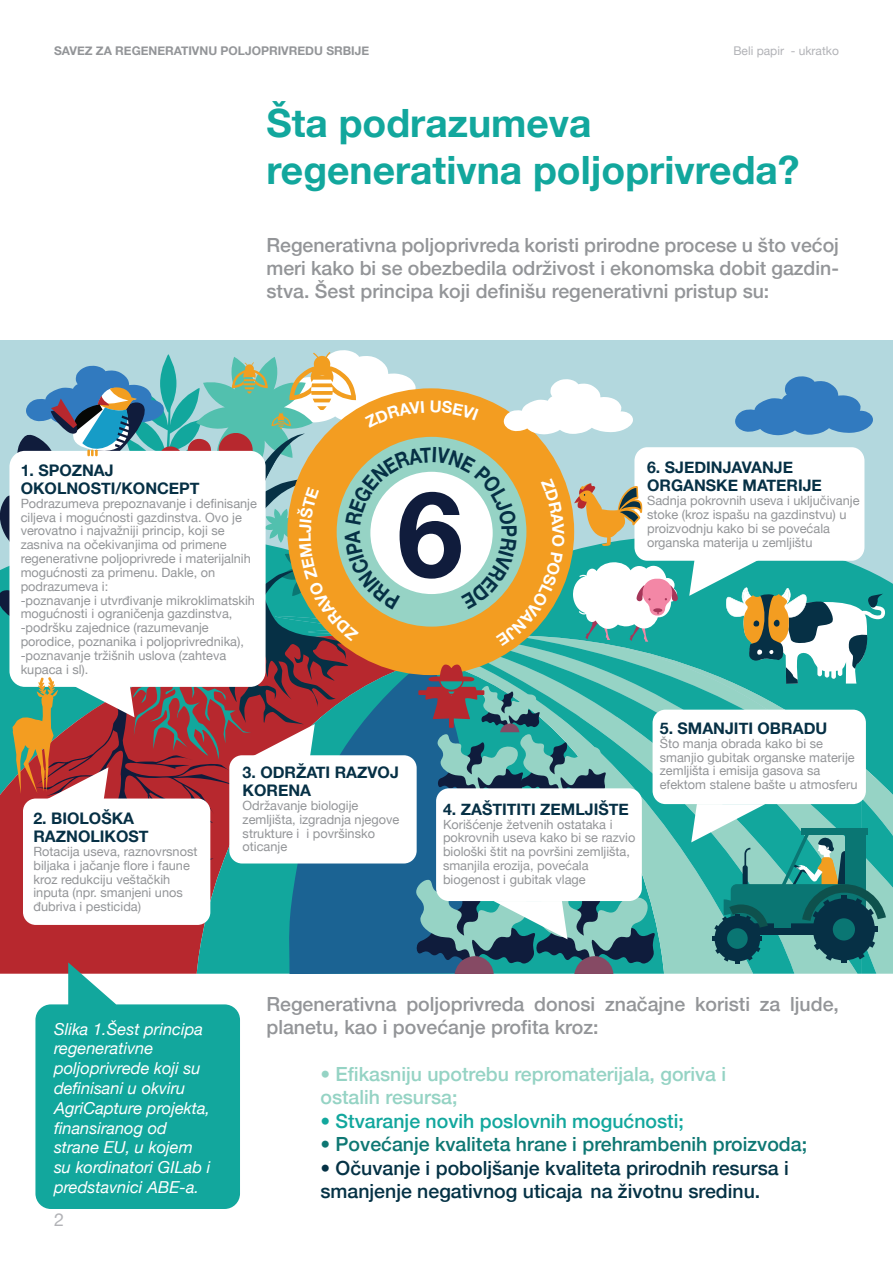
<style>
.page{position:relative;width:893px;height:1263px;background:#fff}
.page>*{position:absolute;margin:0;border:0;box-sizing:border-box;transform-origin:0 0}
.t1{font:700 39px "Helvetica Neue";color:#12a79d}
.t2{font:500 19.5px/23.4px "Helvetica Neue";color:#939598;text-align:justify}
.t3{font:500 19.5px/23.4px "Helvetica Neue";color:#053245}
.t4{font:500 19.5px "Helvetica Neue";color:#95d3c4}
.t5{font:500 19.5px "Helvetica Neue";color:#0e7773}
.t6{font:500 19.5px "Helvetica Neue";color:#12a79d}
.t7{font:18px "Helvetica Neue";color:#b2b3b7}
.t8{font:italic 16.5px/19.8px "Helvetica Neue";color:#fff}
.t9{font:700 15.9px/18px "Helvetica Neue";color:#063045}
.t10{font:12.75px/13.8px "Helvetica Neue";color:#939598}
.t11{font:700 12px "Helvetica Neue";color:#939598}
.t12{font:12px "Helvetica Neue";color:#b2b3b7}
</style>
<div class="page">
<div style="left:0;top:341px;width:893px;height:376px;background:#b3d8de"></div>
<svg style="left:862px;top:635px;width:31px;height:163px;background:#22aca2"></svg>
<svg style="left:678px;top:640px;width:116px;height:334px;background:#57beb2"></svg>
<svg style="left:735px;top:376px;width:138px;height:59px"></svg>
<div style="left:653px;top:710px;width:213px;height:94px;background:#fff;border-radius:13px"></div>
<div style="left:634px;top:447px;width:230px;height:114px;background:#fff;border-radius:13px"></div>
<svg style="left:691px;top:798px;width:202px;height:176px;background:#4a9e98"></svg>
<svg style="left:689px;top:557px;width:196px;height:127px;background:#5db0a5"></svg>
<svg style="left:35px;top:974px;width:205px;height:235px;background:#2db1a8"></svg>
<svg style="left:0;top:350px;width:678px;height:624px"></svg>
<p class="t11" style="left:54px;top:41px;width:317px">SAVEZ ZA REGENERATIVNU POLJOPRIVREDU SRBIJE</p>
<p class="t12" style="left:733px;top:42px;width:107px">Beli papir - ukratko</p>
<p class="t1" style="left:266px;top:92px;width:327px">Šta podrazumeva</p>
<p class="t1" style="left:266px;top:139px;width:535px">regenerativna poljoprivreda?</p>
<p class="t2" style="left:266px;top:231px;width:574px">Regenerativna poljoprivreda koristi prirodne procese u što većoj meri kako bi se obezbedila održivost i ekonomska dobit gazdin&shy;stva. Šest principa koji definišu regenerativni pristup su:</p>
<p class="t9" style="left:21px;top:462px;width:181px">1. SPOZNAJ<br>OKOLNOSTI/KONCEPT</p>
<p class="t10" style="left:21px;top:497px;width:238px">Podrazumeva prepoznavanje i definisanje ciljeva i mogućnosti gazdinstva. Ovo je verovatno i najvažniji princip, koji se zasniva na očekivanjima od primene regenerativne poljoprivrede i materijalnih mogućnosti za primenu. Dakle, on podrazumeva i:<br>-poznavanje i utvrđivanje mikroklimatskih mogućnosti i ograničenja gazdinstva, -podršku zajednice (razumevanje porodice, poznanika i poljoprivrednika), -poznavanje tržišnih uslova (zahteva kupaca i sl).</p>
<p class="t9" style="left:647px;top:459px;width:176px">6. SJEDINJAVANJE<br>ORGANSKE MATERIJE</p>
<p class="t10" style="left:647px;top:494px;width:214px">Sadnja pokrovnih useva i uključivanje stoke (kroz ispašu na gazdinstvu) u proizvodnju kako bi se povećala organska materija u zemljištu</p>
<p class="t9" style="left:33px;top:810px;width:117px">2. BIOLOŠKA<br>RAZNOLIKOST</p>
<p class="t10" style="left:33px;top:845px;width:165px">Rotacija useva, raznovrsnost biljaka i jačanje flore i faune kroz redukciju veštačkih inputa (npr. smanjeni unos đubriva i pesticida)</p>
<p class="t9" style="left:243px;top:764px;width:158px">3. ODRŽATI RAZVOJ<br>KORENA</p>
<p class="t10" style="left:243px;top:799px;width:158px">Održavanje biologije zemljišta, izgradnja njegove strukture i i površinsko oticanje</p>
<p class="t9" style="left:443px;top:800px;width:187px">4. ZAŠTITITI ZEMLJIŠTE</p>
<p class="t10" style="left:443px;top:818px;width:194px">Korišćenje žetvenih ostataka i pokrovnih useva kako bi se razvio biološki štit na površini zemljišta, smanjila erozija, povećala biogenost i gubitak vlage</p>
<p class="t9" style="left:660px;top:720px;width:169px">5. SMANJITI OBRADU</p>
<p class="t10" style="left:660px;top:737px;width:199px">Što manja obrada kako bi se smanjio gubitak organske materije zemljišta i emisija gasova sa efektom stalene bašte u atmosferu</p>
<p class="t8" style="left:54px;top:1020px;width:158px">Slika 1.Šest principa regenerativne poljoprivrede koji su definisani u okviru<br>AgriCapture projekta, finansiranog od strane EU, u kojem su kordinatori GILab i predstavnici ABE-a.</p>
<p class="t7" style="left:54px;top:1207px;width:12px">2</p>
<p class="t2" style="left:266px;top:990px;width:574px">Regenerativna poljoprivreda donosi značajne koristi za ljude, planetu, kao i povećanje profita kroz:</p>
<p class="t4" style="left:320px;top:1058px;width:407px">• Efikasniju upotrebu repromaterijala, goriva i</p>
<p class="t4" style="left:320px;top:1082px;width:138px">ostalih resursa;</p>
<p class="t6" style="left:320px;top:1105px;width:365px">• Stvaranje novih poslovnih mogućnosti;</p>
<p class="t5" style="left:320px;top:1128px;width:488px">• Povećanje kvaliteta hrane i prehrambenih proizvoda;</p>
<p class="t3" style="left:320px;top:1154px;width:470px">• Očuvanje i poboljšanje kvaliteta prirodnih resursa i smanjenje negativnog uticaja na životnu sredinu.</p>
</div>
